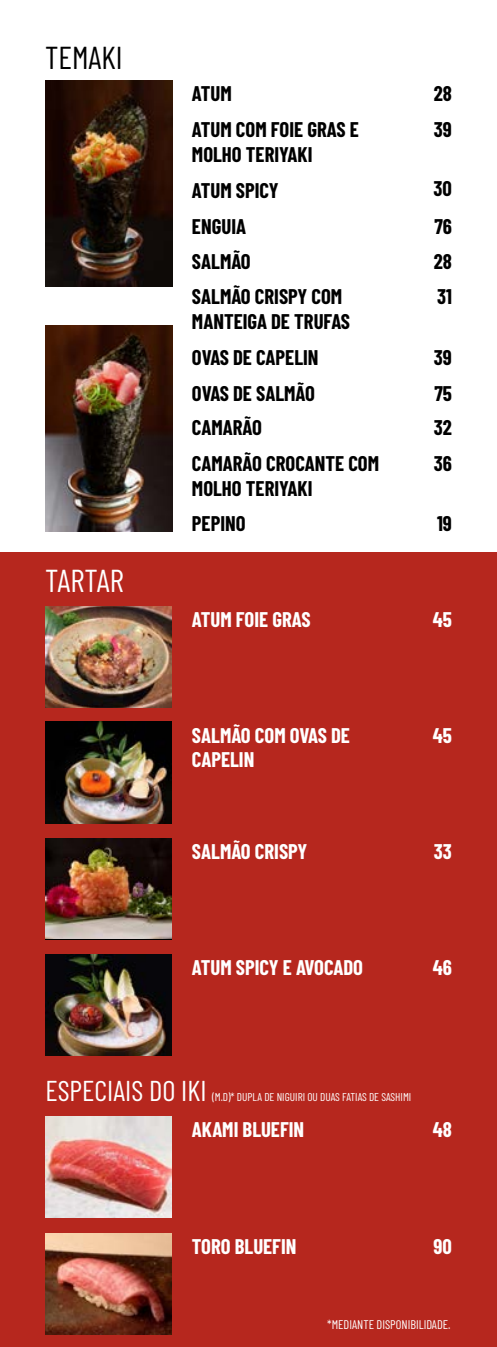
<style>
.page{position:relative;width:497px;height:1347px;background:#fff}
.page>*{position:absolute;margin:0;border:0;box-sizing:border-box;transform-origin:0 0}
.t1{font:31.62px "Barlow Condensed";color:#000}
.t2{font:31.62px "Barlow Condensed";color:#fff}
.t3{font:28.62px "Barlow Condensed";color:#fff}
.t4{font:700 20.75px/35.4px "Barlow Condensed";color:#000}
.t5{font:700 20.75px/24.9px "Barlow Condensed";color:#fff}
.t6{font:12.5px "Barlow Condensed";color:#fff}
.t7{font:11.38px "Barlow Condensed";color:#fff}
</style>
<div class="page">
<img style="left:45px;top:325px;width:127px;height:206px">
<img style="left:45px;top:81px;width:127px;height:205px">
<div style="left:0;top:553px;width:496px;height:793px;background:#b6271e"></div>
<img style="left:45px;top:606px;width:126px;height:101px">
<img style="left:45px;top:722px;width:126px;height:101px">
<img style="left:45px;top:838px;width:126px;height:100px">
<img style="left:45px;top:954px;width:126px;height:101px">
<img style="left:45px;top:1116px;width:126px;height:101px">
<img style="left:45px;top:1233px;width:126px;height:101px">
<h1 class="t1" style="left:45px;top:35px;width:79px">TEMAKI</h1>
<h1 class="t2" style="left:45px;top:558px;width:80px">TARTAR</h1>
<p class="t4" style="left:192px;top:75px;width:168px;line-height:36.1px">ATUM<br>ATUM COM FOIE GRAS E</p>
<p class="t4" style="left:192px;top:136px;width:122px">MOLHO TERIYAKI<br>ATUM SPICY<br>ENGUIA<br>SALMÃO</p>
<p class="t4" style="left:192px;top:283px;width:159px;line-height:24.9px">SALMÃO CRISPY COM<br>MANTEIGA DE TRUFAS</p>
<p class="t4" style="left:192px;top:338px;width:188px">OVAS DE CAPELIN<br>OVAS DE SALMÃO<br>CAMARÃO<br>CAMARÃO CROCANTE COM</p>
<p class="t4" style="left:192px;top:469px;width:122px">MOLHO TERIYAKI</p>
<p class="t4" style="left:433px;top:75px;width:20px;line-height:36.1px">28<br>39</p>
<p class="t4" style="left:433px;top:169px;width:20px;line-height:37.8px">30<br>76</p>
<p class="t4" style="left:433px;top:243px;width:20px">28</p>
<p class="t4" style="left:436px;top:278px;width:16px">31</p>
<p class="t4" style="left:433px;top:338px;width:20px;text-align:justify">39<br>75<br>32<br>36</p>
<p class="t4" style="left:192px;top:505px;width:55px">PEPINO</p>
<p class="t4" style="left:436px;top:505px;width:16px">19</p>
<p class="t5" style="left:192px;top:606px;width:120px">ATUM FOIE GRAS</p>
<p class="t5" style="left:432px;top:606px;width:21px">45</p>
<p class="t5" style="left:192px;top:721px;width:159px">SALMÃO COM OVAS DE<br>CAPELIN</p>
<p class="t5" style="left:432px;top:721px;width:21px">45</p>
<p class="t5" style="left:192px;top:838px;width:117px">SALMÃO CRISPY</p>
<p class="t5" style="left:433px;top:838px;width:20px">33</p>
<p class="t5" style="left:192px;top:953px;width:172px">ATUM SPICY E AVOCADO</p>
<p class="t5" style="left:432px;top:953px;width:21px">46</p>
<h2 class="t3" style="left:45px;top:1070px;width:162px">ESPECIAIS DO IKI</h2>
<p class="t7" style="left:212px;top:1089px;width:200px">(M.D)* DUPLA DE NIGUIRI OU DUAS FATIAS DE SASHIMI</p>
<p class="t5" style="left:192px;top:1116px;width:114px">AKAMI BLUEFIN</p>
<p class="t5" style="left:432px;top:1116px;width:21px">48</p>
<p class="t5" style="left:192px;top:1233px;width:106px">TORO BLUEFIN</p>
<p class="t5" style="left:433px;top:1233px;width:20px">90</p>
<p class="t6" style="left:327px;top:1315px;width:125px">*MEDIANTE DISPONIBILIDADE.</p>
</div>
